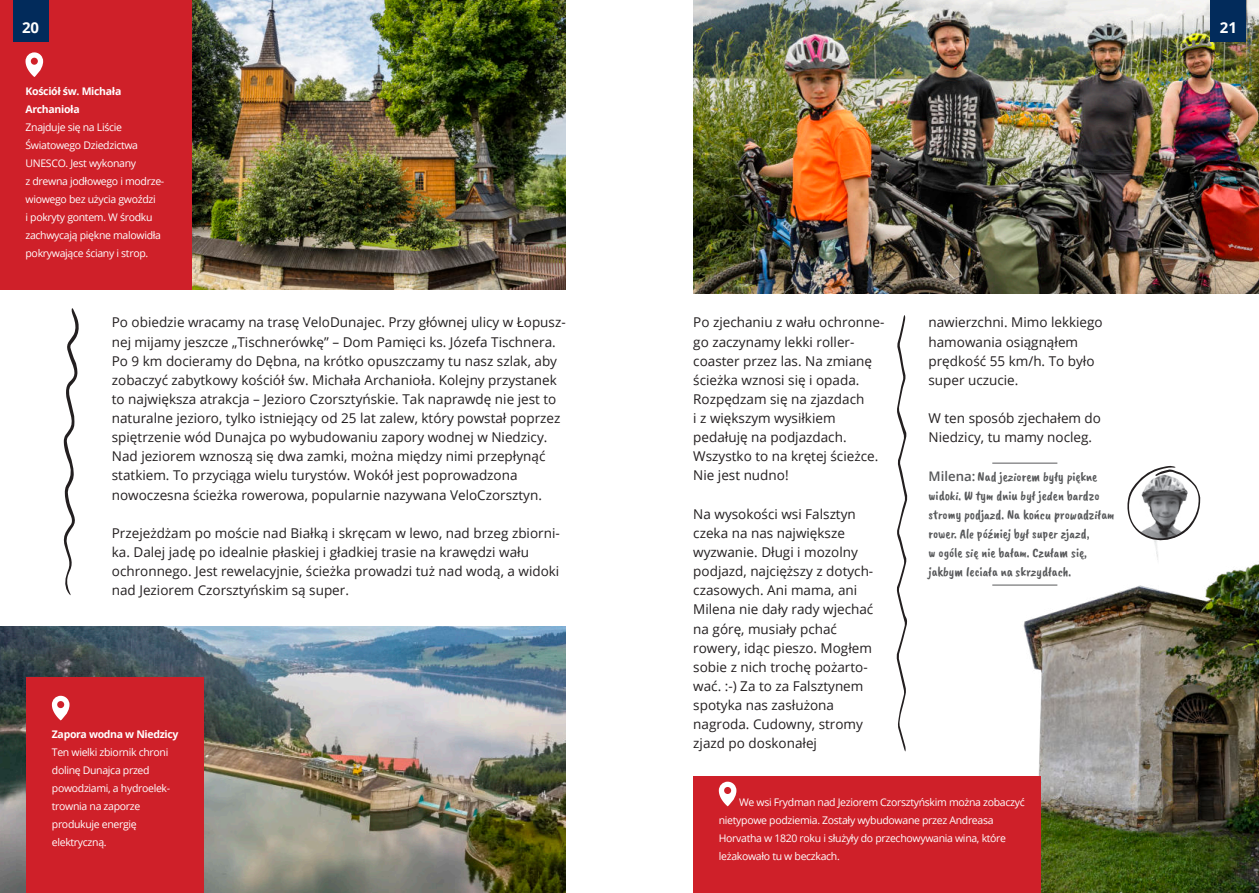
<style>
.page{position:relative;width:1259px;height:893px;background:#fff}
.page>*{position:absolute;margin:0;border:0;box-sizing:border-box;transform-origin:0 0}
.t1{font:700 15px "Open Sans";color:#fff}
.t2{font:13.5px/19.2px "Open Sans";color:#231f20}
.t3{font:13.5px/19.2px "Caveat Brush";color:#57585a}
.t4{font:10.5px/18px "Open Sans";letter-spacing:-.03em;color:#fff}
.t5{font:700 10.5px/18px "Open Sans";letter-spacing:-.03em;color:#fff}
.s1{font-family:"Open Sans";font-weight:600;font-size:13.2px}
</style>
<div class="page">
<img style="left:0;top:626px;width:566px;height:267px">
<img style="left:191px;top:0;width:375px;height:289px">
<img style="left:693px;top:0;width:565px;height:294px">
<img style="left:1021px;top:541px;width:237px;height:352px">
<hr style="left:992px;top:463px;width:65px;height:1px;background:#57585a">
<hr style="left:992px;top:585px;width:65px;height:1px;background:#57585a">
<svg style="left:1127px;top:466px;width:73px;height:75px"></svg>
<div style="left:0;top:0;width:191px;height:289px;background:#cf2029"></div>
<svg style="left:26px;top:52px;width:17px;height:25px"></svg>
<div style="left:26px;top:677px;width:178px;height:216px;background:#cf2029"></div>
<svg style="left:52px;top:696px;width:17px;height:24px"></svg>
<div style="left:693px;top:776px;width:347px;height:117px;background:#cf2029"></div>
<svg style="left:719px;top:782px;width:17px;height:24px"></svg>
<svg style="left:896px;top:315px;width:11px;height:436px"></svg>
<svg style="left:63px;top:308px;width:16px;height:287px"></svg>
<div style="left:1210px;top:0;width:36px;height:42px;background:#022b5b"></div>
<div style="left:13px;top:0;width:35px;height:42px;background:#022b5b"></div>
<p class="t1" style="left:22px;top:22px;width:19px">20</p>
<p class="t1" style="left:1219px;top:22px;width:19px">21</p>
<p class="t5" style="left:26px;top:82px;width:97px">Kościół św. Michała<br>Archanioła</p>
<p class="t4" style="left:26px;top:118px;width:140px">Znajduje się na Liście<br>Światowego Dziedzictwa<br>UNESCO. Jest wykonany<br>z drewna jodłowego i modrze&shy;wiowego bez użycia gwoździ<br>i pokryty gontem. W środku zachwycają piękne malowidła pokrywające ściany i strop.</p>
<p class="t2" style="left:112px;top:313px;width:455px">Po obiedzie wracamy na trasę VeloDunajec. Przy głównej ulicy w Łopusz&shy;nej mijamy jeszcze „Tischnerówkę” – Dom Pamięci ks. Józefa Tischnera.<br>Po 9 km docieramy do Dębna, na krótko opuszczamy tu nasz szlak, aby zobaczyć zabytkowy kościół św. Michała Archanioła. Kolejny przystanek to największa atrakcja – Jezioro Czorsztyńskie. Tak naprawdę nie jest to naturalne jezioro, tylko istniejący od 25 lat zalew, który powstał poprzez spiętrzenie wód Dunajca po wybudowaniu zapory wodnej w Niedzicy.<br>Nad jeziorem wznoszą się dwa zamki, można między nimi przepłynąć statkiem. To przyciąga wielu turystów. Wokół jest poprowadzona nowoczesna ścieżka rowerowa, popularnie nazywana VeloCzorsztyn.</p>
<p class="t2" style="left:112px;top:523px;width:449px">Przejeżdżam po moście nad Białką i skręcam w lewo, nad brzeg zbiorni&shy;ka. Dalej jadę po idealnie płaskiej i gładkiej trasie na krawędzi wału ochronnego. Jest rewelacyjnie, ścieżka prowadzi tuż nad wodą, a widoki nad Jeziorem Czorsztyńskim są super.</p>
<p class="t5" style="left:52px;top:725px;width:128px">Zapora wodna w Niedzicy</p>
<p class="t4" style="left:52px;top:743px;width:120px">Ten wielki zbiornik chroni dolinę Dunajca przed powodziami, a hydroelek&shy;trownia na zaporze produkuje energię elektryczną.</p>
<p class="t2" style="left:693px;top:313px;width:192px">Po zjechaniu z wału ochronne&shy;go zaczynamy lekki roller&shy;coaster przez las. Na zmianę ścieżka wznosi się i opada.<br>Rozpędzam się na zjazdach<br>i z większym wysiłkiem pedałuję na podjazdach.<br>Wszystko to na krętej ścieżce.<br>Nie jest nudno!</p>
<p class="t2" style="left:693px;top:504px;width:182px">Na wysokości wsi Falsztyn czeka na nas największe wyzwanie. Długi i mozolny podjazd, najcięższy z dotych&shy;czasowych. Ani mama, ani<br>Milena nie dały rady wjechać na górę, musiały pchać rowery, idąc pieszo. Mogłem sobie z nich trochę pożarto&shy;wać. :-) Za to za Falsztynem spotyka nas zasłużona nagroda. Cudowny, stromy zjazd po doskonałej</p>
<p class="t2" style="left:928px;top:313px;width:176px">nawierzchni. Mimo lekkiego hamowania osiągnąłem prędkość 55 km/h. To było super uczucie.</p>
<p class="t2" style="left:928px;top:408px;width:174px">W ten sposób zjechałem do<br>Niedzicy, tu mamy nocleg.</p>
<p class="t3" style="left:928px;top:467px;width:187px"><span class="s1">Milena:</span> Nad jeziorem były piękne widoki. W tym dniu był jeden bardzo stromy podjazd. Na końcu prowadziłam rower. Ale później był super zjazd,<br>w ogóle się nie bałam. Czułam się, jakbym leciała na skrzydłach.</p>
<p class="t4" style="left:719px;top:793px;width:307px;text-indent:20px">We wsi Frydman nad Jeziorem Czorsztyńskim można zobaczyć nietypowe podziemia. Zostały wybudowane przez Andreasa Horvatha w 1820 roku i służyły do przechowywania wina, które leżakowało tu w beczkach.</p>
</div>
